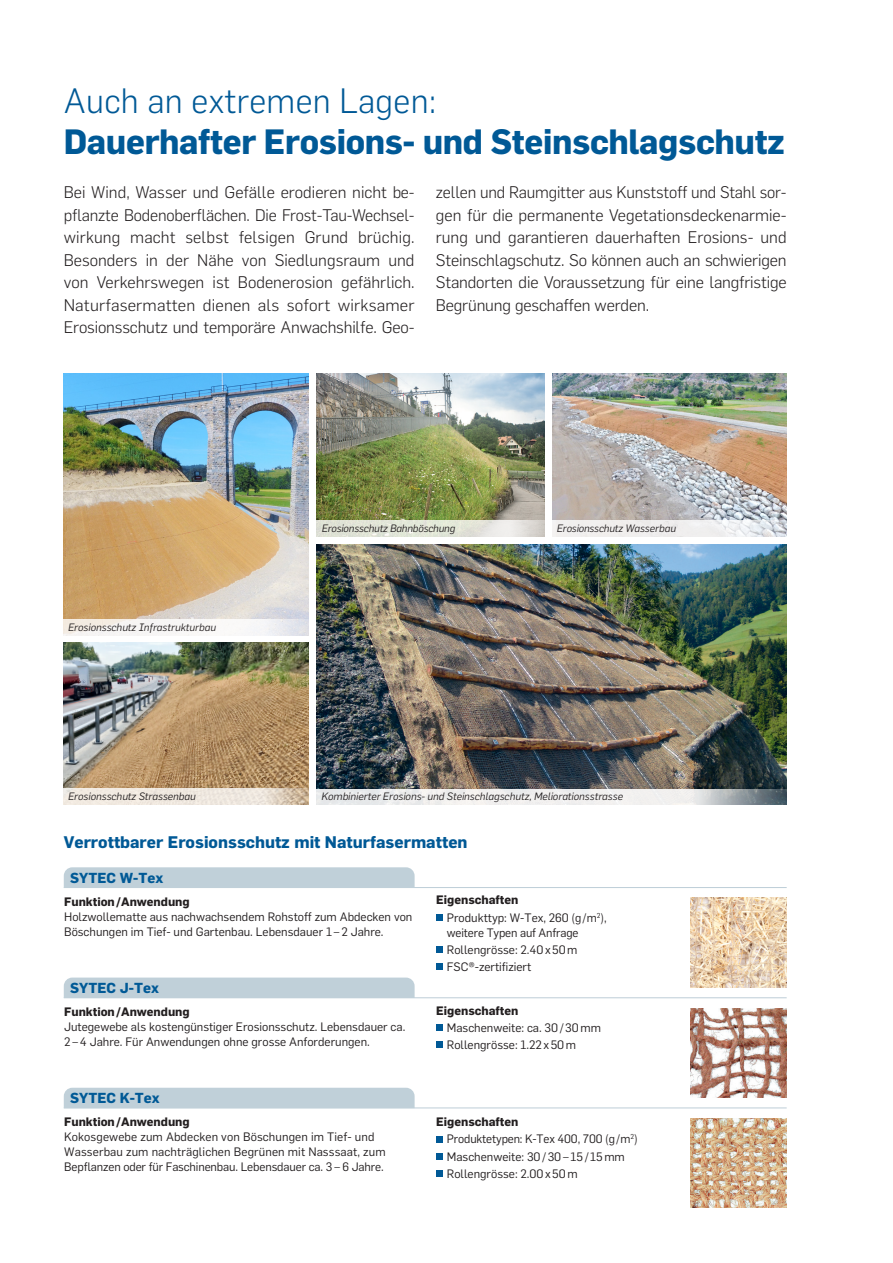
<style>
.page{position:relative;width:893px;height:1263px;background:#fff}
.page>*{position:absolute;margin:0;border:0;box-sizing:border-box;transform-origin:0 0}
.Headline_28pt_bold_blau{font:700 34.5px/41.4px "Flama";letter-spacing:-.01em;color:#005996}
.Lead_11pt_bold{font:300 16.5px/22.5px "Flama";color:#231f20}
.Register_11pt_bold_blau{font:700 16.5px "Flama";color:#005996}
.Register_9_5pt_bold_Blau{font:700 14.25px "Flama";color:#005996}
.Fliesstext_8pt{font:12px/15px "Flama";color:#231f20}
.Aufzählung_8pt{font:12px/15px "Flama";color:#231f20}
.Aufzählung_8pt-2{font:700 12px "Flama";color:#231f20}
.Legende_7pt_kursiv{font:italic 10.5px "Flama";color:#231f20}
.s1{font-weight:300}
.s2{font-weight:700}
</style>
<div class="page">
<img style="left:64px;top:373px;width:245px;height:246px">
<img style="left:316px;top:545px;width:471px;height:260px">
<img style="left:691px;top:1008px;width:95px;height:89px">
<img style="left:691px;top:1118px;width:96px;height:90px">
<img style="left:316px;top:373px;width:228px;height:148px">
<img style="left:552px;top:373px;width:235px;height:148px">
<hr style="left:64px;top:1107px;width:723px;height:1px;background:#c0d0d9">
<div style="left:64px;top:1088px;width:351px;height:19px;background:#c0d0d9"></div>
<hr style="left:64px;top:997px;width:723px;height:1px;background:#c0d0d9">
<div style="left:64px;top:977px;width:351px;height:20px;background:#c0d0d9"></div>
<img style="left:64px;top:643px;width:245px;height:146px">
<hr style="left:64px;top:887px;width:723px;height:1px;background:#c0d0d9">
<div style="left:64px;top:867px;width:351px;height:20px;background:#c0d0d9"></div>
<div style="left:436px;top:914px;width:7px;height:6px;background:#005996"></div>
<div style="left:436px;top:946px;width:7px;height:7px;background:#005996"></div>
<div style="left:436px;top:963px;width:7px;height:7px;background:#005996"></div>
<img style="left:691px;top:898px;width:95px;height:89px">
<div style="left:436px;top:1024px;width:7px;height:7px;background:#005996"></div>
<div style="left:436px;top:1041px;width:7px;height:7px;background:#005996"></div>
<div style="left:436px;top:1136px;width:7px;height:6px;background:#005996"></div>
<div style="left:436px;top:1153px;width:7px;height:6px;background:#005996"></div>
<div style="left:436px;top:1170px;width:7px;height:7px;background:#005996"></div>
<svg style="left:316px;top:521px;width:229px;height:16px;fill:#e2e5d7"></svg>
<svg style="left:552px;top:521px;width:235px;height:16px;fill:#f0efee"></svg>
<svg style="left:63px;top:789px;width:246px;height:16px;fill:#efe8df"></svg>
<svg style="left:63px;top:619px;width:246px;height:17px;fill:#f6f5f5"></svg>
<svg style="left:316px;top:789px;width:470px;height:16px;fill:#efeeee"></svg>
<p class="Headline_28pt_bold_blau" style="left:64px;top:79px;width:723px"><span class="s1">Auch an extremen Lagen:<br></span>Dauerhafter Erosions- und Steinschlagschutz</p>
<p class="Lead_11pt_bold" style="left:64px;top:181px;width:352px">Bei Wind, Wasser und Gefälle erodieren nicht be&shy;pflanzte Bodenoberflächen. Die Frost-Tau-Wechsel-- wirkung macht selbst felsigen Grund brüchig.<br>Besonders in der Nähe von Siedlungsraum und von Verkehrswegen ist Bodenerosion gefährlich.<br>Naturfasermatten dienen als sofort wirksamer Erosionsschutz und temporäre Anwachshilfe. Geo-</p>
<p class="Lead_11pt_bold" style="left:436px;top:181px;width:352px;text-align:justify">zellen und Raumgitter aus Kunststoff und Stahl sor&shy;gen für die permanente Vegetationsdeckenarmie&shy;rung und garantieren dauerhaften Erosions- und Steinschlagschutz. So können auch an schwierigen Standorten die Voraussetzung für eine langfristige Begrünung geschaffen werden.</p>
<p class="Legende_7pt_kursiv" style="left:68px;top:620px;width:150px">Erosionsschutz Infrastrukturbau</p>
<p class="Legende_7pt_kursiv" style="left:68px;top:790px;width:129px">Erosionsschutz Strassenbau</p>
<p class="Legende_7pt_kursiv" style="left:322px;top:522px;width:135px">Erosionsschutz Bahnböschung</p>
<p class="Legende_7pt_kursiv" style="left:557px;top:522px;width:121px">Erosionsschutz Wasserbau</p>
<p class="Legende_7pt_kursiv" style="left:321px;top:790px;width:303px">Kombinierter Erosions- und Steinschlagschutz, Meliorationsstrasse</p>
<p class="Register_11pt_bold_blau" style="left:64px;top:832px;width:405px">Verrottbarer Erosionsschutz mit Naturfasermatten</p>
<p class="Register_9_5pt_bold_Blau" style="left:70px;top:869px;width:95px">SYTEC W-Tex</p>
<p class="Fliesstext_8pt" style="left:64px;top:894px;width:350px"><span class="s2">Funktion/Anwendung<br></span>Holzwollematte aus nachwachsendem Rohstoff zum Abdecken von<br>Böschungen im Tief- und Gartenbau. Lebensdauer 1–2 Jahre.</p>
<p class="Aufzählung_8pt-2" style="left:436px;top:893px;width:84px">Eigenschaften</p>
<p class="Aufzählung_8pt" style="left:447px;top:910px;width:161px">Produkttyp: W-Tex, 260 (g/m<sup>2</sup>), weitere Typen auf Anfrage</p>
<p class="Aufzählung_8pt" style="left:447px;top:942px;width:132px">Rollengrösse: 2.40x50m</p>
<p class="Aufzählung_8pt" style="left:447px;top:959px;width:86px">FSC®-zertifiziert</p>
<p class="Register_9_5pt_bold_Blau" style="left:70px;top:979px;width:90px">SYTEC J-Tex</p>
<p class="Fliesstext_8pt" style="left:64px;top:1004px;width:343px"><span class="s2">Funktion/Anwendung<br></span>Jutegewebe als kostengünstiger Erosionsschutz. Lebensdauer ca.<br>2–4 Jahre. Für Anwendungen ohne grosse Anforderungen.</p>
<p class="Aufzählung_8pt-2" style="left:436px;top:1003px;width:84px">Eigenschaften</p>
<p class="Aufzählung_8pt" style="left:447px;top:1020px;width:156px">Maschenweite: ca. 30/30mm</p>
<p class="Aufzählung_8pt" style="left:447px;top:1037px;width:131px">Rollengrösse: 1.22x50m</p>
<p class="Register_9_5pt_bold_Blau" style="left:70px;top:1089px;width:91px">SYTEC K-Tex</p>
<p class="Fliesstext_8pt" style="left:64px;top:1114px;width:323px"><span class="s2">Funktion/Anwendung<br></span>Kokosgewebe zum Abdecken von Böschungen im Tief- und Wasserbau zum nachträglichen Begrünen mit Nasssaat, zum Bepflanzen oder für Faschinenbau. Lebensdauer ca. 3 – 6 Jahre.</p>
<p class="Aufzählung_8pt-2" style="left:436px;top:1115px;width:84px">Eigenschaften</p>
<p class="Aufzählung_8pt" style="left:447px;top:1131px;width:192px">Produktetypen: K-Tex 400, 700 (g/m<sup>2</sup>)</p>
<p class="Aufzählung_8pt" style="left:447px;top:1149px;width:180px">Maschenweite: 30/30–15/ 15mm</p>
<p class="Aufzählung_8pt" style="left:447px;top:1166px;width:132px">Rollengrösse: 2.00x50m</p>
</div>
